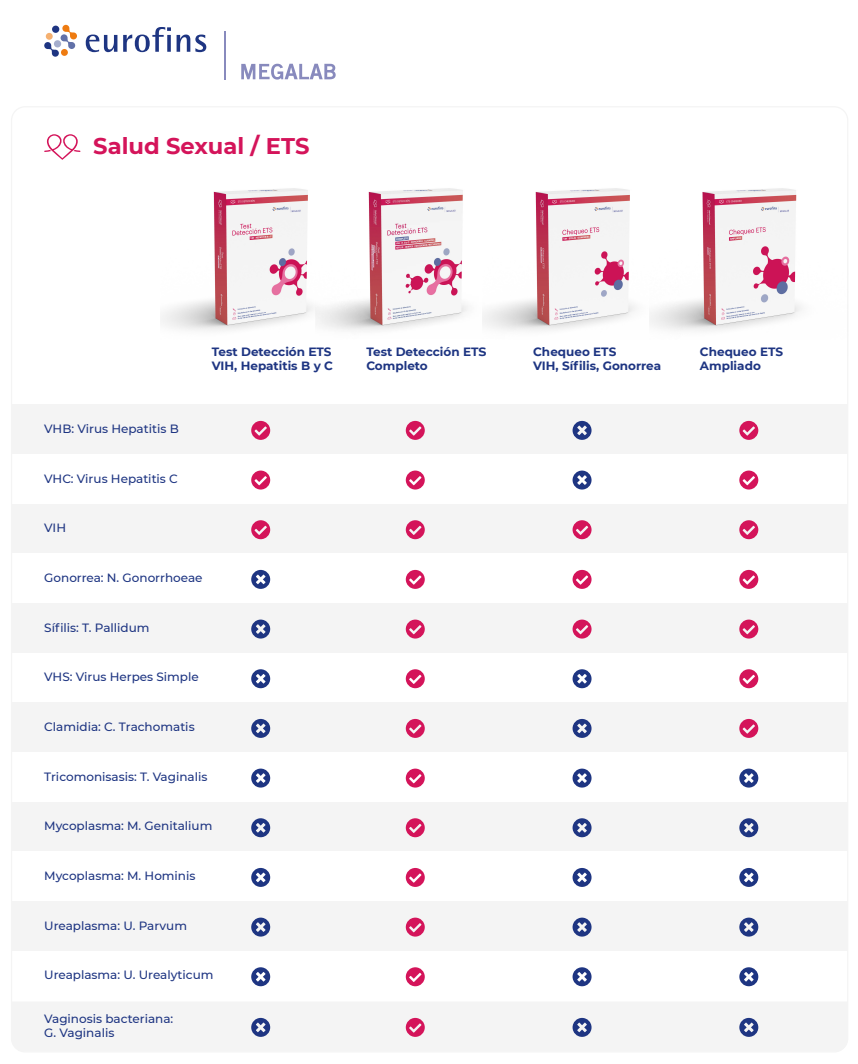
<style>
.page{position:relative;width:858px;height:1064px;background:#fff}
.page>*{position:absolute;margin:0;border:0;box-sizing:border-box;transform-origin:0 0}
.t1{font:700 22.65px "Montserrat";color:#d4145a}
.t2{font:500 12px/14.4px "Montserrat";color:#1e3582}
.t3{font:700 12px/14.4px "Montserrat";color:#1e3582}
</style>
<div class="page">
<div style="left:12px;top:404px;width:835px;height:50px;background:#f4f4f4"></div>
<svg style="left:86px;top:35px;width:31px;height:17px"></svg>
<svg style="left:123px;top:27px;width:48px;height:25px"></svg>
<svg style="left:177px;top:35px;width:29px;height:17px"></svg>
<hr style="left:224px;top:31px;width:1px;height:48px;background:#888abd">
<svg style="left:44px;top:25px;width:33px;height:32px"></svg>
<svg style="left:241px;top:64px;width:95px;height:16px"></svg>
<img style="left:161px;top:188px;width:152px;height:143px">
<svg style="left:251px;top:421px;width:19px;height:19px"></svg>
<svg style="left:251px;top:470px;width:19px;height:19px"></svg>
<div style="left:12px;top:504px;width:835px;height:50px;background:#f4f4f4"></div>
<svg style="left:251px;top:520px;width:19px;height:19px"></svg>
<div style="left:12px;top:553px;width:835px;height:50px;background:#fff"></div>
<svg style="left:251px;top:570px;width:19px;height:19px"></svg>
<div style="left:12px;top:603px;width:835px;height:50px;background:#f4f4f4"></div>
<svg style="left:251px;top:619px;width:19px;height:19px"></svg>
<svg style="left:251px;top:669px;width:19px;height:19px"></svg>
<div style="left:12px;top:702px;width:835px;height:50px;background:#f4f4f4"></div>
<svg style="left:251px;top:719px;width:19px;height:19px"></svg>
<svg style="left:251px;top:768px;width:19px;height:19px"></svg>
<div style="left:12px;top:802px;width:835px;height:49px;background:#f4f4f4"></div>
<svg style="left:251px;top:818px;width:19px;height:19px"></svg>
<svg style="left:251px;top:868px;width:19px;height:19px"></svg>
<div style="left:12px;top:901px;width:835px;height:50px;background:#f4f4f4"></div>
<svg style="left:251px;top:917px;width:19px;height:19px"></svg>
<svg style="left:251px;top:967px;width:19px;height:19px"></svg>
<img style="left:315px;top:188px;width:153px;height:143px">
<svg style="left:406px;top:421px;width:19px;height:19px"></svg>
<svg style="left:406px;top:470px;width:19px;height:19px"></svg>
<svg style="left:406px;top:520px;width:19px;height:19px"></svg>
<svg style="left:406px;top:570px;width:19px;height:19px"></svg>
<svg style="left:406px;top:619px;width:19px;height:19px"></svg>
<svg style="left:406px;top:669px;width:19px;height:19px"></svg>
<svg style="left:406px;top:719px;width:19px;height:19px"></svg>
<svg style="left:406px;top:768px;width:19px;height:19px"></svg>
<svg style="left:406px;top:818px;width:19px;height:19px"></svg>
<svg style="left:406px;top:868px;width:19px;height:19px"></svg>
<svg style="left:406px;top:917px;width:19px;height:19px"></svg>
<svg style="left:406px;top:967px;width:19px;height:19px"></svg>
<img style="left:482px;top:188px;width:153px;height:143px">
<svg style="left:572px;top:421px;width:19px;height:19px"></svg>
<svg style="left:572px;top:470px;width:19px;height:19px"></svg>
<svg style="left:572px;top:520px;width:19px;height:19px"></svg>
<svg style="left:572px;top:570px;width:19px;height:19px"></svg>
<svg style="left:572px;top:619px;width:19px;height:19px"></svg>
<svg style="left:572px;top:669px;width:19px;height:19px"></svg>
<svg style="left:572px;top:719px;width:19px;height:19px"></svg>
<svg style="left:572px;top:768px;width:19px;height:19px"></svg>
<svg style="left:572px;top:818px;width:19px;height:19px"></svg>
<svg style="left:572px;top:868px;width:19px;height:19px"></svg>
<svg style="left:572px;top:917px;width:19px;height:19px"></svg>
<svg style="left:572px;top:967px;width:19px;height:19px"></svg>
<img style="left:649px;top:155px;width:199px;height:177px">
<svg style="left:739px;top:421px;width:19px;height:19px"></svg>
<svg style="left:739px;top:470px;width:19px;height:19px"></svg>
<svg style="left:739px;top:520px;width:19px;height:19px"></svg>
<svg style="left:739px;top:570px;width:19px;height:19px"></svg>
<svg style="left:739px;top:619px;width:19px;height:19px"></svg>
<svg style="left:739px;top:669px;width:19px;height:19px"></svg>
<svg style="left:739px;top:719px;width:19px;height:19px"></svg>
<svg style="left:739px;top:768px;width:19px;height:19px"></svg>
<svg style="left:739px;top:818px;width:19px;height:19px"></svg>
<svg style="left:739px;top:868px;width:19px;height:19px"></svg>
<svg style="left:739px;top:917px;width:19px;height:19px"></svg>
<div style="left:12px;top:1002px;width:835px;height:49px;background:#f4f4f4"></div>
<svg style="left:251px;top:1018px;width:19px;height:18px"></svg>
<svg style="left:406px;top:1018px;width:19px;height:18px"></svg>
<svg style="left:572px;top:1018px;width:19px;height:18px"></svg>
<svg style="left:739px;top:1018px;width:19px;height:18px"></svg>
<svg style="left:739px;top:967px;width:19px;height:19px"></svg>
<svg style="left:44px;top:134px;width:36px;height:26px"></svg>
<h1 class="t1" style="left:93px;top:129px;width:218px">Salud Sexual / ETS</h1>
<p class="t3" style="left:212px;top:344px;width:123px">Test Detección ETS<br>VIH, Hepatitis B y C</p>
<p class="t2" style="left:44px;top:421px;width:136px">VHB: Virus Hepatitis B</p>
<p class="t2" style="left:44px;top:471px;width:135px">VHC: Virus Hepatitis C</p>
<p class="t2" style="left:44px;top:520px;width:23px">VIH</p>
<p class="t2" style="left:44px;top:570px;width:160px">Gonorrea: N. Gonorrhoeae</p>
<p class="t2" style="left:44px;top:619px;width:107px">Sífilis: T. Pallidum</p>
<p class="t2" style="left:44px;top:669px;width:156px">VHS: Virus Herpes Simple</p>
<p class="t2" style="left:44px;top:719px;width:152px">Clamidia: C. Trachomatis</p>
<p class="t2" style="left:44px;top:768px;width:165px">Tricomonisasis: T. Vaginalis</p>
<p class="t2" style="left:44px;top:818px;width:170px">Mycoplasma: M. Genitalium</p>
<p class="t2" style="left:44px;top:868px;width:153px">Mycoplasma: M. Hominis</p>
<p class="t2" style="left:44px;top:917px;width:144px">Ureaplasma: U. Parvum</p>
<p class="t2" style="left:44px;top:967px;width:171px">Ureaplasma: U. Urealyticum</p>
<p class="t2" style="left:44px;top:1010px;width:131px">Vaginosis bacteriana:<br>G. Vaginalis</p>
<p class="t3" style="left:366px;top:344px;width:121px">Test Detección ETS<br>Completo</p>
<p class="t3" style="left:533px;top:344px;width:129px">Chequeo ETS<br>VIH, Sífilis, Gonorrea</p>
<p class="t3" style="left:700px;top:344px;width:85px">Chequeo ETS<br>Ampliado</p>
</div>
